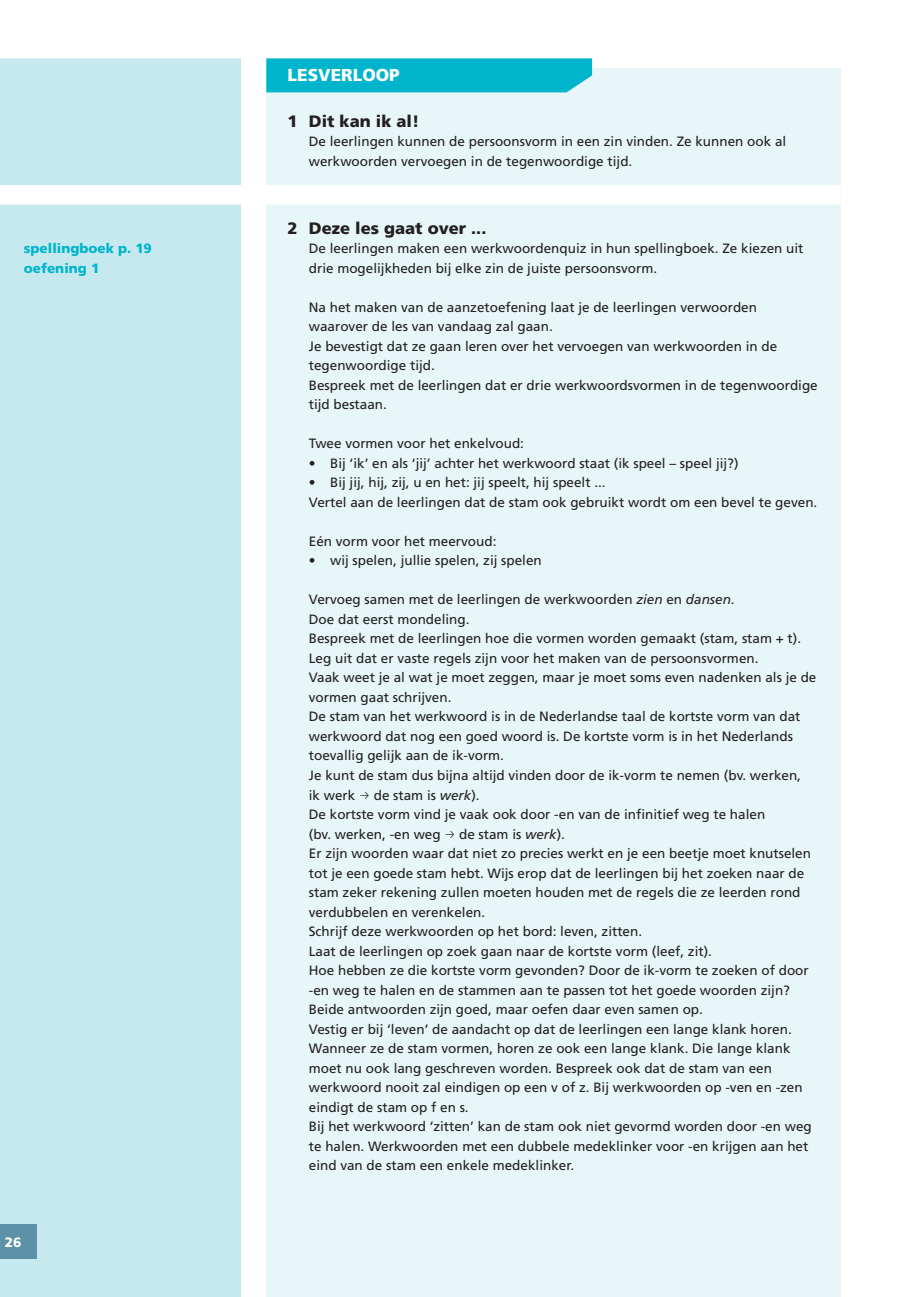
<style>
.page{position:relative;width:900px;height:1297px;background:#fff}
.page>*{position:absolute;margin:0;border:0;box-sizing:border-box;transform-origin:0 0}
.t1{font:900 17.25px "Frutiger LT Std";color:#fff}
.t2{font:900 16.5px "Frutiger LT Std";color:#231f20}
.t3{font:13.5px/19.5px "Frutiger LT Std";color:#231f20}
.t4{font:900 13.5px/19.5px "Frutiger LT Std";color:#00b5cb}
.t5{font:900 13.5px "Frutiger LT Std";color:#fff}
.s1{font-style:italic}
</style>
<div class="page">
<div style="left:0;top:0;width:241px;height:1296px;background:#c6e8ef"></div>
<div style="left:266px;top:0;width:574px;height:1296px;background:#e7f6f8"></div>
<div style="left:0;top:1224px;width:37px;height:34px;background:#5d91a7"></div>
<div style="left:266px;top:58px;width:574px;height:10px;background:#fff"></div>
<div style="left:0;top:0;width:849px;height:58px;background:#fff"></div>
<div style="left:0;top:185px;width:840px;height:19px;background:#fff"></div>
<div style="left:266px;top:58px;width:326px;height:34px;background:#00b5cb"></div>
<p class="t4" style="left:24px;top:238px;width:130px">spellingboek p. 19 oefening 1</p>
<p class="t5" style="left:5px;top:1234px;width:18px">26</p>
<p class="t1" style="left:287px;top:65px;width:114px">LESVERLOOP</p>
<p class="t2" style="left:287px;top:111px;width:133px">1 Dit kan ik al!</p>
<p class="t3" style="left:309px;top:132px;width:479px">De leerlingen kunnen de persoonsvorm in een zin vinden. Ze kunnen ook al werkwoorden vervoegen in de tegenwoordige tijd.</p>
<p class="t2" style="left:287px;top:218px;width:200px">2 Deze les gaat over ...</p>
<p class="t3" style="left:309px;top:239px;width:496px">De leerlingen maken een werkwoordenquiz in hun spellingboek. Ze kiezen uit drie mogelijkheden bij elke zin de juiste persoonsvorm.</p>
<p class="t3" style="left:309px;top:297px;width:510px">Na het maken van de aanzetoefening laat je de leerlingen verwoorden waarover de les van vandaag zal gaan.<br>Je bevestigt dat ze gaan leren over het vervoegen van werkwoorden in de tegenwoordige tijd.<br>Bespreek met de leerlingen dat er drie werkwoordsvormen in de tegenwoordige tijd bestaan.</p>
<p class="t3" style="left:309px;top:434px;width:217px">Twee vormen voor het enkelvoud:</p>
<p class="t3" style="left:309px;top:453px;width:431px">• Bij ‘ik’ en als ‘jij’ achter het werkwoord staat (ik speel – speel jij?)</p>
<p class="t3" style="left:309px;top:473px;width:510px">• Bij jij, hij, zij, u en het: jij speelt, hij speelt ...<br>Vertel aan de leerlingen dat de stam ook gebruikt wordt om een bevel te geven.</p>
<p class="t3" style="left:309px;top:531px;width:189px">Eén vorm voor het meervoud:</p>
<p class="t3" style="left:309px;top:551px;width:234px">• wij spelen, jullie spelen, zij spelen</p>
<p class="t3" style="left:309px;top:590px;width:509px">Vervoeg samen met de leerlingen de werkwoorden <span class="s1">zien</span> en <span class="s1">dansen</span>.<br>Doe dat eerst mondeling.<br>Bespreek met de leerlingen hoe die vormen worden gemaakt (stam, stam + t).<br>Leg uit dat er vaste regels zijn voor het maken van de persoonsvormen.<br>Vaak weet je al wat je moet zeggen, maar je moet soms even nadenken als je de vormen gaat schrijven.<br>De stam van het werkwoord is in de Nederlandse taal de kortste vorm van dat werkwoord dat nog een goed woord is. De kortste vorm is in het Nederlands toevallig gelijk aan de ik-vorm.<br>Je kunt de stam dus bijna altijd vinden door de ik-vorm te nemen (bv. werken,<br>ik werk</p>
<p class="t3" style="left:309px;top:785px;width:458px;text-indent:65px">de stam is <span class="s1">werk</span>).<br>De kortste vorm vind je vaak ook door -en van de infinitief weg te halen (bv. werken, -en weg</p>
<p class="t3" style="left:309px;top:824px;width:504px;text-indent:150px">de stam is <span class="s1">werk</span>).<br>Er zijn woorden waar dat niet zo precies werkt en je een beetje moet knutselen tot je een goede stam hebt. Wijs erop dat de leerlingen bij het zoeken naar de stam zeker rekening zullen moeten houden met de regels die ze leerden rond verdubbelen en verenkelen.<br>Schrijf deze werkwoorden op het bord: leven, zitten.<br>Laat de leerlingen op zoek gaan naar de kortste vorm (leef, zit).<br>Hoe hebben ze die kortste vorm gevonden? Door de ik-vorm te zoeken of door -en weg te halen en de stammen aan te passen tot het goede woorden zijn?<br>Beide antwoorden zijn goed, maar oefen daar even samen op.<br>Vestig er bij ‘leven’ de aandacht op dat de leerlingen een lange klank horen.<br>Wanneer ze de stam vormen, horen ze ook een lange klank. Die lange klank moet nu ook lang geschreven worden. Bespreek ook dat de stam van een werkwoord nooit zal eindigen op een v of z. Bij werkwoorden op -ven en -zen eindigt de stam op f en s.<br>Bij het werkwoord ‘zitten’ kan de stam ook niet gevormd worden door -en weg te halen. Werkwoorden met een dubbele medeklinker voor -en krijgen aan het eind van de stam een enkele medeklinker.</p>
</div>
